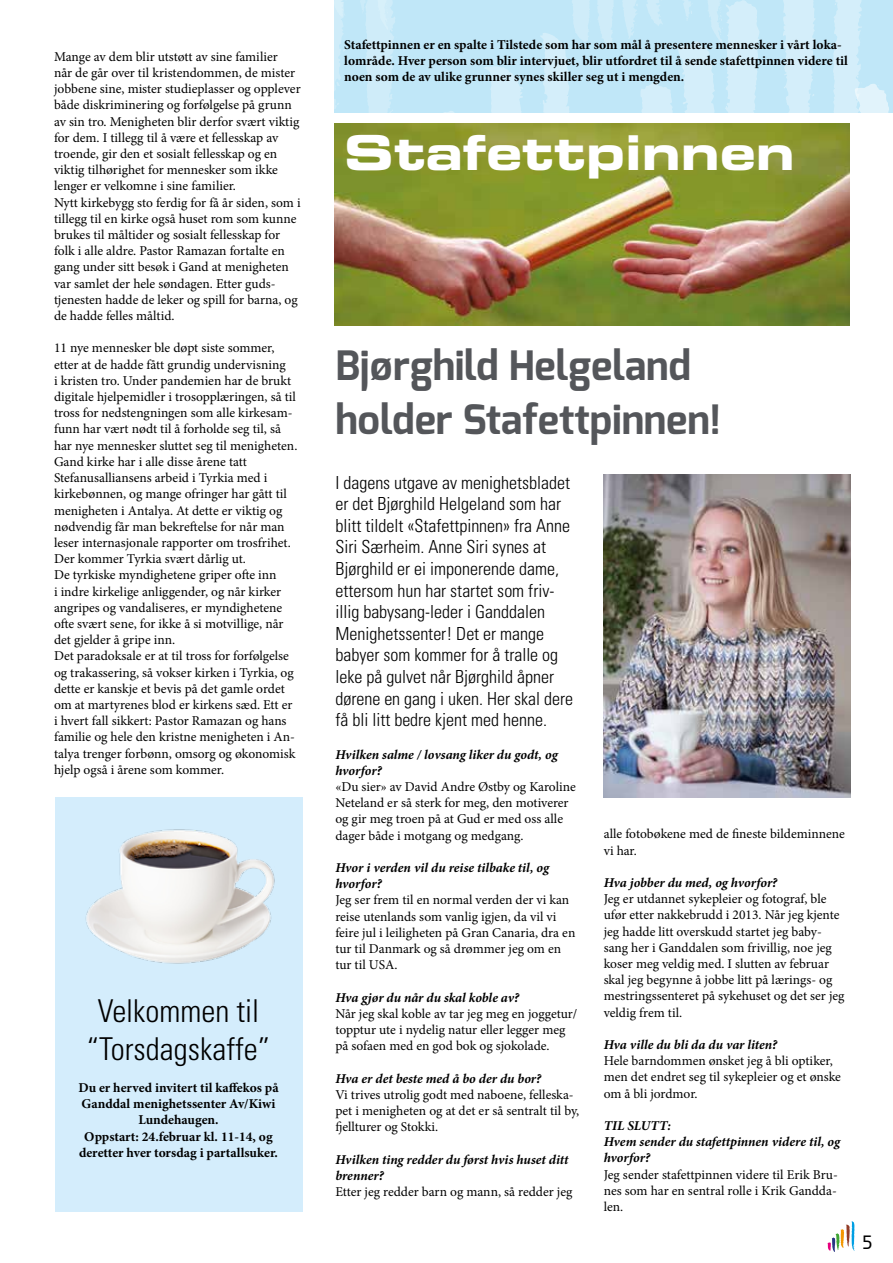
<style>
.page{position:relative;width:893px;height:1263px;background:#fff}
.page>*{position:absolute;margin:0;border:0;box-sizing:border-box;transform-origin:0 0}
.t1{font:48px "Eurostile LT Std Bold Ex 2";color:#fff}
.t2{font:700 40.5px/54px "Exo";color:#54565a}
.t3{font:300 condensed 31.5px/37.5px "Univers";color:#000;text-align:center}
.t4{font:300 condensed 18px/21.6px "Univers";color:#000}
.t5{font:18px "Sansa Std";color:#000}
.t6{font:13.5px/16.2px "Minion Pro";color:#000}
.t7{font:700 13.5px/16.2px "Minion Pro";color:#000}
.t8{font:italic 700 13.5px/16.2px "Minion Pro";letter-spacing:-.005em;color:#000}
</style>
<div class="page">
<div style="left:55px;top:797px;width:247px;height:414px;background:#d4edfc"></div>
<svg style="left:828px;top:1221px;width:27px;height:31px"></svg>
<img style="left:335px;top:124px;width:514px;height:201px">
<div style="left:334px;top:0;width:559px;height:113px;background:#c0e7f8"></div>
<svg style="left:783px;top:0;width:32px;height:113px"></svg>
<svg style="left:833px;top:0;width:56px;height:113px"></svg>
<svg style="left:334px;top:0;width:11px;height:109px"></svg>
<svg style="left:360px;top:0;width:35px;height:113px"></svg>
<svg style="left:444px;top:111px;width:10px;height:2px"></svg>
<svg style="left:485px;top:66px;width:38px;height:47px"></svg>
<svg style="left:540px;top:0;width:220px;height:113px"></svg>
<img style="left:604px;top:474px;width:247px;height:323px">
<img style="left:85px;top:829px;width:190px;height:135px">
<p class="t6" style="left:54px;top:48px;width:248px">Mange av dem blir utstøtt av sine familier<br>når de går over til kristendommen, de mister jobbene sine, mister studieplasser og opplever både diskriminering og forfølgelse på grunn av sin tro. Menigheten blir derfor svært viktig for dem. I tillegg til å være et fellesskap av troende, gir den et sosialt fellesskap og en viktig tilhørighet for mennesker som ikke lenger er velkomne i sine familier.<br>Nytt kirkebygg sto ferdig for få år siden, som i tillegg til en kirke også huset rom som kunne brukes til måltider og sosialt fellesskap for folk i alle aldre. Pastor Ramazan fortalte en gang under sitt besøk i Gand at menigheten var samlet der hele søndagen. Etter guds&shy;tjenesten hadde de leker og spill for barna, og de hadde felles måltid.</p>
<p class="t6" style="left:54px;top:340px;width:245px">11 nye mennesker ble døpt siste sommer, etter at de hadde fått grundig undervisning<br>i kristen tro. Under pandemien har de brukt digitale hjelpemidler i trosopplæringen, så til tross for nedstengningen som alle kirkesam&shy;funn har vært nødt til å forholde seg til, så har nye mennesker sluttet seg til menigheten.<br>Gand kirke har i alle disse årene tatt Stefanusalliansens arbeid i Tyrkia med i kirkebønnen, og mange ofringer har gått til menigheten i Antalya. At dette er viktig og nødvendig får man bekreftelse for når man leser internasjonale rapporter om trosfrihet.<br>Der kommer Tyrkia svært dårlig ut.<br>De tyrkiske myndighetene griper ofte inn<br>i indre kirkelige anliggender, og når kirker angripes og vandaliseres, er myndighetene ofte svært sene, for ikke å si motvillige, når det gjelder å gripe inn.<br>Det paradoksale er at til tross for forfølgelse og trakassering, så vokser kirken i Tyrkia, og dette er kanskje et bevis på det gamle ordet om at martyrenes blod er kirkens sæd. Ett er i hvert fall sikkert: Pastor Ramazan og hans familie og hele den kristne menigheten i An&shy;talya trenger forbønn, omsorg og økonomisk hjelp også i årene som kommer.</p>
<h3 class="t3" style="left:87px;top:992px;width:185px">Velkommen til “Torsdagskaffe”</h3>
<p class="t7" style="left:78px;top:1079px;width:202px;text-align:center">Du er herved invitert til kaffekos på<br>Ganddal menighetssenter Av/Kiwi<br>Lundehaugen.<br>Oppstart: 24.februar kl. 11-14, og deretter hver torsdag i partallsuker.</p>
<p class="t7" style="left:344px;top:36px;width:505px">Stafettpinnen er en spalte i Tilstede som har som mål å presentere mennesker i vårt loka&shy;lområde. Hver person som blir intervjuet, blir utfordret til å sende stafettpinnen videre til noen som de av ulike grunner synes skiller seg ut i mengden.</p>
<h1 class="t1" style="left:344px;top:118px;width:452px">Stafettpinnen</h1>
<h2 class="t2" style="left:335px;top:339px;width:387px">Bjørghild Helgeland holder Stafettpinnen!</h2>
<p class="t4" style="left:335px;top:471px;width:239px">I dagens utgave av menighetsbladet er det Bjørghild Helgeland som har blitt tildelt «Stafettpinnen» fra Anne Siri Særheim. Anne Siri synes at Bjørghild er ei imponerende dame, ettersom hun har startet som friv&shy;illig babysang-leder i Ganddalen Menighetssenter! Det er mange babyer som kommer for å tralle og leke på gulvet når Bjørghild åpner dørene en gang i uken. Her skal dere få bli litt bedre kjent med henne.</p>
<p class="t8" style="left:335px;top:746px;width:224px">Hvilken salme / lovsang liker du godt, og hvorfor?</p>
<p class="t6" style="left:335px;top:779px;width:242px">«Du sier» av David Andre Østby og Karoline Neteland er så sterk for meg, den motiverer og gir meg troen på at Gud er med oss alle dager både i motgang og medgang.</p>
<p class="t8" style="left:335px;top:859px;width:215px">Hvor i verden vil du reise tilbake til, og hvorfor?</p>
<p class="t6" style="left:335px;top:892px;width:242px">Jeg ser frem til en normal verden der vi kan reise utenlands som vanlig igjen, da vil vi feire jul i leiligheten på Gran Canaria, dra en tur til Danmark og så drømmer jeg om en tur til USA.</p>
<p class="t8" style="left:335px;top:989px;width:185px">Hva gjør du når du skal koble av?</p>
<p class="t6" style="left:335px;top:1005px;width:244px">Når jeg skal koble av tar jeg meg en joggetur/ topptur ute i nydelig natur eller legger meg på sofaen med en god bok og sjokolade.</p>
<p class="t8" style="left:335px;top:1070px;width:207px">Hva er det beste med å bo der du bor?</p>
<p class="t6" style="left:335px;top:1086px;width:245px">Vi trives utrolig godt med naboene, felleska&shy;pet i menigheten og at det er så sentralt til by, fjellturer og Stokki.</p>
<p class="t8" style="left:335px;top:1151px;width:235px">Hvilken ting redder du først hvis huset ditt brenner?</p>
<p class="t6" style="left:335px;top:1184px;width:239px">Etter jeg redder barn og mann, så redder jeg</p>
<p class="t6" style="left:604px;top:826px;width:243px">alle fotobøkene med de fineste bildeminnene vi har.</p>
<p class="t8" style="left:604px;top:874px;width:175px">Hva jobber du med, og hvorfor?</p>
<p class="t6" style="left:604px;top:891px;width:242px">Jeg er utdannet sykepleier og fotograf, ble ufør etter nakkebrudd i 2013. Når jeg kjente jeg hadde litt overskudd startet jeg baby&shy;sang her i Ganddalen som frivillig, noe jeg koser meg veldig med. I slutten av februar skal jeg begynne å jobbe litt på lærings- og mestringssenteret på sykehuset og det ser jeg veldig frem til.</p>
<p class="t8" style="left:604px;top:1036px;width:175px">Hva ville du bli da du var liten?</p>
<p class="t6" style="left:604px;top:1053px;width:239px">Hele barndommen ønsket jeg å bli optiker, men det endret seg til sykepleier og et ønske om å bli jordmor.</p>
<p class="t8" style="left:604px;top:1117px;width:238px">TIL SLUTT:<br>Hvem sender du stafettpinnen videre til, og hvorfor?</p>
<p class="t6" style="left:604px;top:1166px;width:236px;text-align:justify">Jeg sender stafettpinnen videre til Erik Bru&shy;nes som har en sentral rolle i Krik Gandda&shy;len.</p>
<h3 class="t5" style="left:862px;top:1230px;width:13px">5</h3>
</div>
